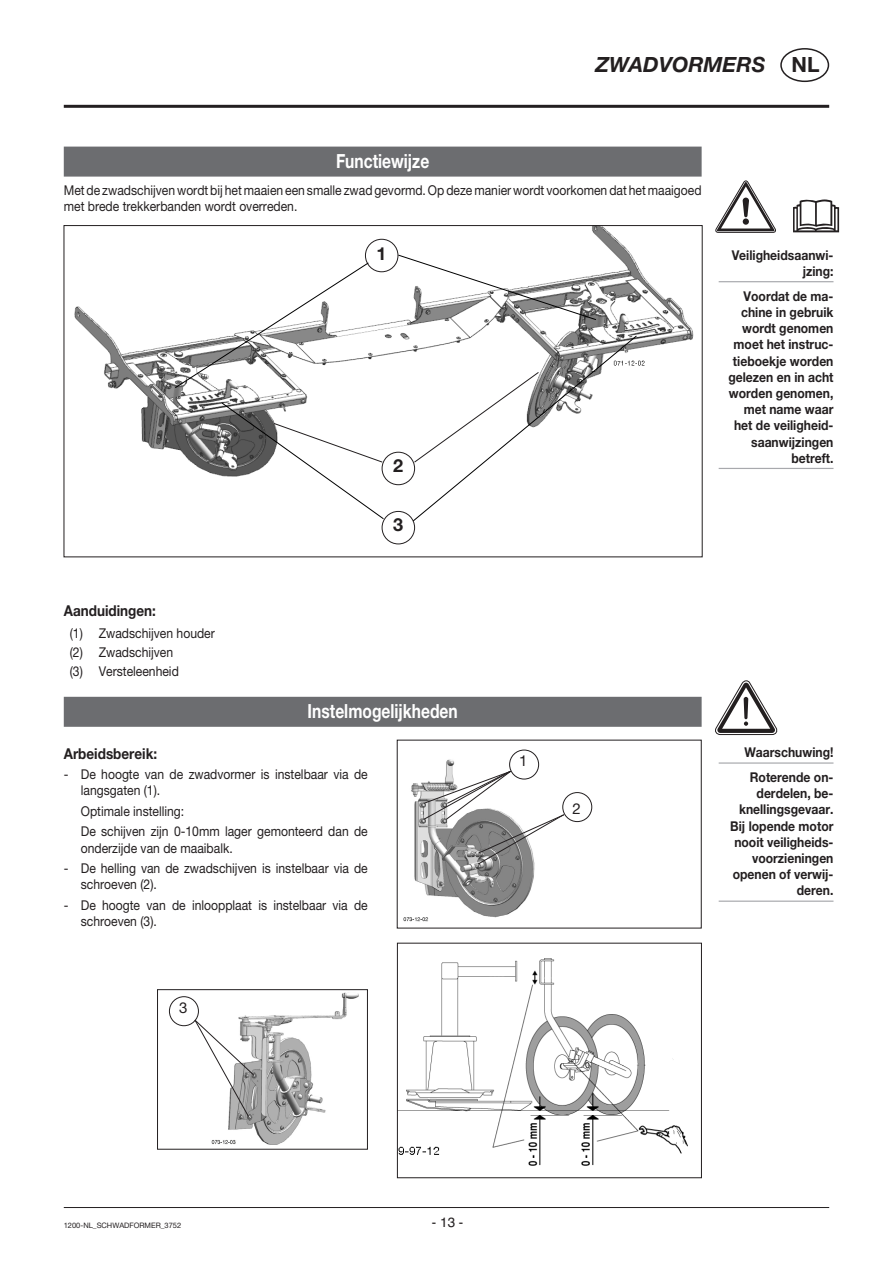
<style>
.page{position:relative;width:893px;height:1263px;background:#fff}
.page>*{position:absolute;margin:0;border:0;box-sizing:border-box;transform-origin:0 0}
.t1{font:italic 700 21px "Helvetica Neue";color:#231f20}
.t2{font:700 19.5px "Helvetica Neue";color:#fff;scale:.8 1}
.t3{font:700 18px "Helvetica Neue";color:#231f20}
.t4{font:700 15px "Helvetica Neue";color:#231f20;scale:.9 1}
.t5{font:15px "Helvetica Neue";color:#231f20}
.t6{font:13.5px/16.2px "Helvetica Neue";color:#231f20;scale:.9 1}
.t7{font:700 13.5px/16.2px "Helvetica Neue";color:#231f20;text-align:right;scale:.9 1}
.t8{font:13.5px "Helvetica";color:#231f20}
.t9{font:7.5px "Helvetica Neue";color:#231f20}
.s1{font-style:normal}
</style>
<div class="page">
<div style="left:64px;top:147px;width:638px;height:30px;background:#6c6d70"></div>
<svg style="left:793px;top:199px;width:46px;height:33px"></svg>
<svg style="left:715px;top:180px;width:61px;height:53px"></svg>
<svg style="left:715px;top:680px;width:63px;height:55px"></svg>
<hr style="left:719px;top:762px;width:114px;height:2px;background:#a8a9ad">
<hr style="left:719px;top:900px;width:114px;height:2px;background:#a8a9ad">
<hr style="left:719px;top:281px;width:114px;height:1px;background:#a8a9ad">
<hr style="left:719px;top:468px;width:114px;height:1px;background:#a8a9ad">
<div style="left:64px;top:697px;width:638px;height:30px;background:#6c6d70"></div>
<img style="left:74px;top:227px;width:620px;height:259px">
<div style="left:365px;top:239px;width:33px;height:33px;border:1px solid #231f20;border-radius:50%"></div>
<div style="left:382px;top:452px;width:33px;height:33px;border:1px solid #231f20;border-radius:50%"></div>
<div style="left:382px;top:511px;width:33px;height:33px;border:1px solid #231f20;border-radius:50%"></div>
<svg style="left:221px;top:402px;width:163px;height:118px"></svg>
<svg style="left:412px;top:335px;width:225px;height:187px"></svg>
<svg style="left:174px;top:262px;width:195px;height:127px"></svg>
<svg style="left:397px;top:254px;width:200px;height:67px"></svg>
<img style="left:403px;top:757px;width:137px;height:165px">
<div style="left:510px;top:750px;width:29px;height:29px;background:#fff;border-radius:50%"></div>
<div style="left:509px;top:750px;width:30px;height:29px;border:1px solid #231f20;border-radius:50%"></div>
<img style="left:399px;top:958px;width:289px;height:207px">
<div style="left:397px;top:943px;width:305px;height:235px;border:1px solid #231f20"></div>
<svg style="left:423px;top:770px;width:142px;height:95px"></svg>
<img style="left:211px;top:992px;width:148px;height:153px">
<div style="left:157px;top:989px;width:211px;height:160px;border:1px solid #231f20"></div>
<div style="left:169px;top:996px;width:30px;height:30px;border:1px solid #231f20;border-radius:50%"></div>
<svg style="left:194px;top:1019px;width:61px;height:99px"></svg>
<div style="left:563px;top:792px;width:29px;height:29px;background:#fff;border-radius:50%"></div>
<div style="left:562px;top:792px;width:30px;height:30px;border:1px solid #231f20;border-radius:50%"></div>
<hr style="left:64px;top:105px;width:765px;height:3px;background:#231f20">
<hr style="left:64px;top:1207px;width:765px;height:1px;background:#231f20">
<div style="left:780px;top:48px;width:49px;height:34px;border:2px solid #231f20;border-radius:50%"></div>
<h1 class="t1" style="left:595px;top:51px;width:226px">ZWADVORMERS <span class="s1">NL</span></h1>
<h2 class="t2" style="left:336px;top:149px;width:118px">Functiewijze</h2>
<p class="t6" style="left:64px;top:182px;width:710px">Met de zwadschijven wordt bij het maaien een smalle zwad gevormd. Op deze manier wordt voorkomen dat het maaigoed met brede trekkerbanden wordt overreden.</p>
<h3 class="t3" style="left:377px;top:243px;width:12px">1</h3>
<h3 class="t3" style="left:393px;top:454px;width:12px">2</h3>
<h3 class="t3" style="left:393px;top:513px;width:12px">3</h3>
<p class="t7" style="left:732px;top:247px;width:115px">Veiligheidsaanwi&shy;jzing:</p>
<p class="t7" style="left:728px;top:287px;width:118px">Voordat de ma&shy;chine in gebruik wordt genomen moet het instruc&shy;tieboekje worden gelezen en in acht worden genomen, met name waar het de veiligheid&shy;saanwijzingen betreft.</p>
<p class="t4" style="left:64px;top:601px;width:104px">Aanduidingen:</p>
<p class="t6" style="left:70px;top:623px;width:163px;line-height:19.2px">(1) Zwadschijven houder (2) Zwadschijven<br>(3) Versteleenheid</p>
<h2 class="t2" style="left:308px;top:699px;width:189px">Instelmogelijkheden</h2>
<p class="t4" style="left:64px;top:744px;width:105px">Arbeidsbereik:</p>
<p class="t6" style="left:81px;top:766px;width:320px;text-indent:-17px">- De hoogte van de zwadvormer is instelbaar via de langsgaten (1).</p>
<p class="t6" style="left:81px;top:801px;width:320px;line-height:20.4px">Optimale instelling:<br>De schijven zijn 0-10mm lager gemonteerd dan de</p>
<p class="t6" style="left:81px;top:839px;width:170px">onderzijde van de maaibalk.</p>
<p class="t6" style="left:81px;top:860px;width:320px;text-indent:-17px">- De helling van de zwadschijven is instelbaar via de schroeven (2).</p>
<p class="t6" style="left:81px;top:897px;width:320px;text-indent:-17px">- De hoogte van de inloopplaat is instelbaar via de schroeven (3).</p>
<p class="t5" style="left:179px;top:998px;width:10px">3</p>
<p class="t5" style="left:519px;top:752px;width:10px">1</p>
<p class="t5" style="left:572px;top:800px;width:10px">2</p>
<p class="t7" style="left:744px;top:740px;width:100px;line-height:24.8px;text-align:center">Waarschuwing!<br>Roterende on-</p>
<p class="t7" style="left:730px;top:785px;width:116px">derdelen, be&shy;knellingsgevaar.<br>Bij lopende motor nooit veiligheids&shy;voorzieningen openen of verwij&shy;deren.</p>
<p class="t9" style="left:64px;top:1220px;width:119px">1200-NL_Schwadformer_3752</p>
<p class="t8" style="left:432px;top:1213px;width:33px">- 13 -</p>
</div>
